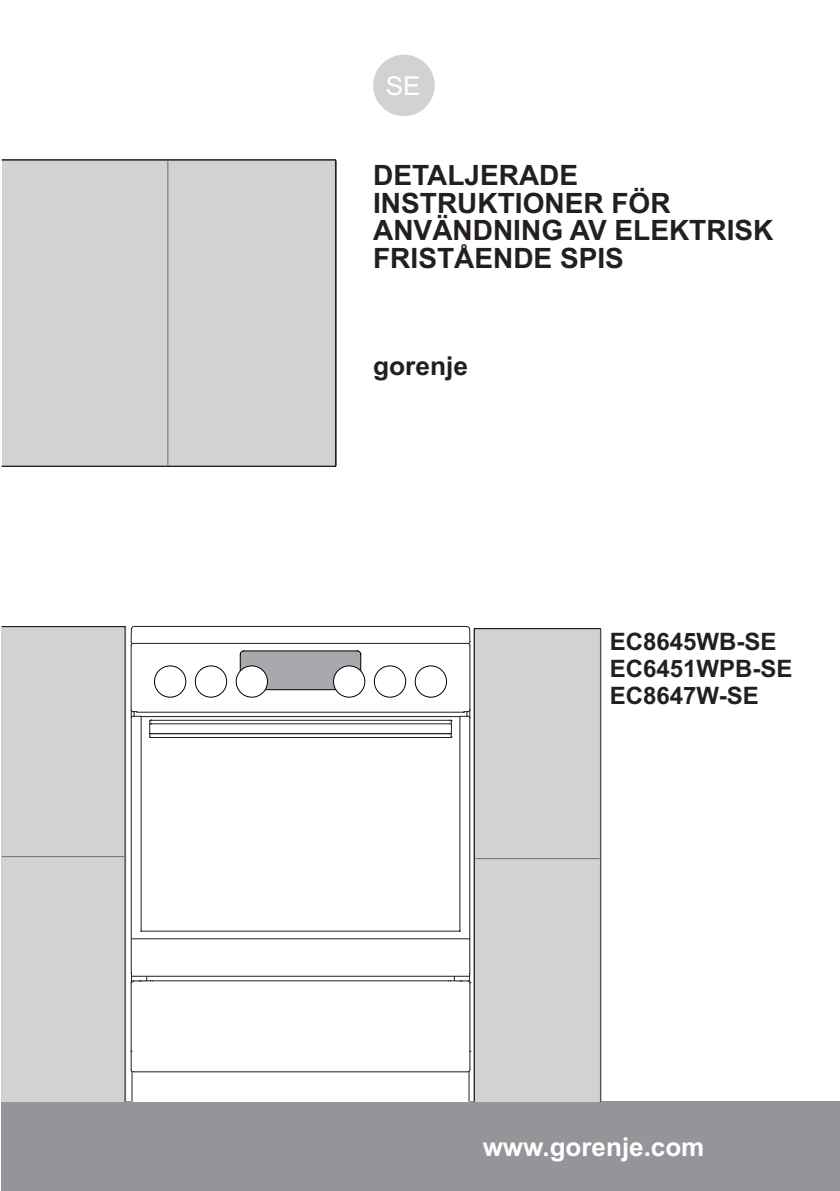
<style>
.page{position:relative;width:840px;height:1191px;background:#fff}
.page>*{position:absolute;margin:0;border:0;box-sizing:border-box;transform-origin:0 0}
.t1{font:700 28px/27.6px "Arial";color:#231f20}
.t2{font:700 26px "Arial";color:#fff}
.t3{font:700 26px "Arial";color:#231f20}
.t4{font:26px "Arial";color:#fff}
.t5{font:700 24px/26.8px "Arial";color:#231f20}
</style>
<div class="page">
<div style="left:2px;top:1101px;width:837px;height:90px;background:#939598"></div>
<div style="left:2px;top:160px;width:333px;height:306px;background:#d1d2d4"></div>
<div style="left:1px;top:159px;width:335px;height:308px;border:1px solid #231f20"></div>
<hr style="left:336px;top:160px;width:1px;height:306px;background:#6c6d70">
<hr style="left:167px;top:160px;width:1px;height:306px;background:#6c6d70">
<div style="left:1px;top:626px;width:125px;height:476px;background:#d1d2d4"></div>
<hr style="left:125px;top:627px;width:1px;height:474px;background:#6c6d70">
<hr style="left:2px;top:856px;width:122px;height:1px;background:#6c6d70">
<hr style="left:136px;top:626px;width:328px;height:1px;background:#231f20">
<hr style="left:151px;top:723px;width:298px;height:1px;background:#231f20">
<hr style="left:134px;top:1071px;width:333px;height:1px;background:#231f20">
<hr style="left:131px;top:982px;width:1px;height:69px;background:#231f20">
<hr style="left:469px;top:982px;width:1px;height:69px;background:#231f20">
<hr style="left:152px;top:980px;width:296px;height:1px;background:#231f20">
<hr style="left:134px;top:976px;width:332px;height:1px;background:#231f20">
<hr style="left:131px;top:938px;width:338px;height:1px;background:#231f20">
<hr style="left:141px;top:716px;width:1px;height:215px;background:#231f20">
<hr style="left:459px;top:716px;width:1px;height:215px;background:#231f20">
<hr style="left:131px;top:710px;width:1px;height:263px;background:#231f20">
<hr style="left:132px;top:1071px;width:1px;height:30px;background:#231f20">
<hr style="left:469px;top:710px;width:1px;height:263px;background:#231f20">
<hr style="left:468px;top:1071px;width:1px;height:30px;background:#231f20">
<hr style="left:131px;top:645px;width:1px;height:65px;background:#231f20">
<hr style="left:136px;top:643px;width:328px;height:1px;background:#231f20">
<hr style="left:469px;top:645px;width:1px;height:65px;background:#231f20">
<hr style="left:138px;top:712px;width:325px;height:1px;background:#231f20">
<hr style="left:152px;top:720px;width:297px;height:1px;background:#231f20">
<hr style="left:150px;top:737px;width:300px;height:1px;background:#231f20">
<hr style="left:151px;top:733px;width:298px;height:1px;background:#231f20">
<hr style="left:141px;top:716px;width:318px;height:1px;background:#231f20">
<svg style="left:131px;top:626px;width:6px;height:20px"></svg>
<svg style="left:464px;top:626px;width:6px;height:20px"></svg>
<svg style="left:466px;top:1051px;width:4px;height:21px"></svg>
<svg style="left:131px;top:1051px;width:3px;height:21px"></svg>
<svg style="left:448px;top:719px;width:4px;height:19px"></svg>
<svg style="left:149px;top:720px;width:3px;height:18px"></svg>
<hr style="left:141px;top:930px;width:318px;height:1px;background:#231f20">
<svg style="left:459px;top:709px;width:11px;height:9px"></svg>
<svg style="left:448px;top:973px;width:22px;height:10px"></svg>
<svg style="left:131px;top:709px;width:10px;height:9px"></svg>
<svg style="left:131px;top:973px;width:22px;height:10px"></svg>
<div style="left:474px;top:628px;width:126px;height:473px;background:#d1d2d4"></div>
<div style="left:473px;top:628px;width:127px;height:474px;border:1px solid #231f20"></div>
<hr style="left:600px;top:629px;width:1px;height:472px;background:#6c6d70">
<hr style="left:475px;top:858px;width:124px;height:1px;background:#6c6d70">
<div style="left:414px;top:665px;width:33px;height:32px;background:#fff;border:1px solid #000;border-radius:50%"></div>
<div style="left:373px;top:665px;width:33px;height:32px;background:#fff;border:1px solid #000;border-radius:50%"></div>
<div style="left:195px;top:665px;width:32px;height:32px;background:#fff;border:1px solid #000;border-radius:50%"></div>
<div style="left:154px;top:665px;width:32px;height:32px;background:#fff;border:1px solid #000;border-radius:50%"></div>
<svg style="left:237px;top:650px;width:127px;height:40px;background:#a2a3a6"></svg>
<div style="left:235px;top:665px;width:33px;height:32px;background:#fff;border:1px solid #000;border-radius:50%"></div>
<div style="left:333px;top:665px;width:32px;height:32px;background:#fff;border:1px solid #000;border-radius:50%"></div>
<div style="left:373px;top:55px;width:61px;height:61px;background:#d1d2d4;border-radius:50%"></div>
<p class="t4" style="left:385px;top:76px;width:36px">SE</p>
<p class="t1" style="left:373px;top:164px;width:401px">DETALJERADE<br>INSTRUKTIONER FÖR<br>ANVÄNDNING AV ELEKTRISK<br>FRISTÅENDE SPIS</p>
<p class="t3" style="left:373px;top:356px;width:96px">gorenje</p>
<p class="t5" style="left:609px;top:630px;width:184px">EC8645WB-SE<br>EC6451WPB-SE<br>EC8647W-SE</p>
<p class="t2" style="left:482px;top:1136px;width:223px">www.gorenje.com</p>
</div>
